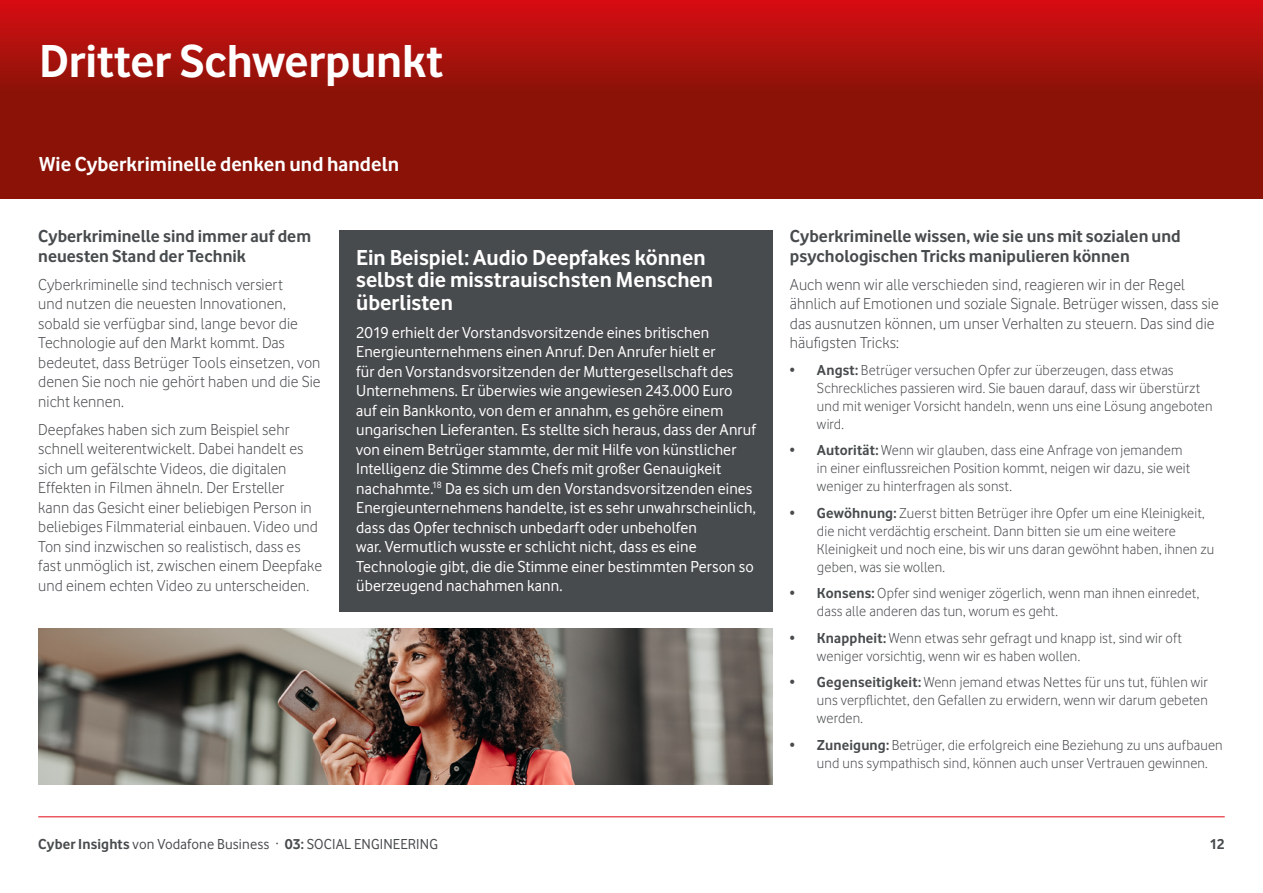
<style>
.page{position:relative;width:1263px;height:893px;background:#fff}
.page>*{position:absolute;margin:0;border:0;box-sizing:border-box;transform-origin:0 0}
.t1{font:700 48px "Vodafone";letter-spacing:-.005em;color:#fff}
.t2{font:700 22.5px/22.5px "Vodafone";color:#fff}
.t3{font:700 21px "Vodafone";color:#fff}
.t4{font:700 18px/19.5px "Vodafone";color:#484b4d}
.t5{font:300 16.5px/19.5px "Vodafone";letter-spacing:.005em;color:#484b4d}
.t6{font:16.5px/19.5px "Vodafone";letter-spacing:.005em;color:#fff}
.t7{font:300 15px/18px "Vodafone";letter-spacing:.01em;color:#484b4d}
.t8{font:15px "Vodafone";letter-spacing:.01em;color:#484b4d}
.t9{font:700 15px "Vodafone";color:#484b4d}
.s1{font-weight:700}
</style>
<div class="page">
<svg style="left:0;top:0;width:1263px;height:199px;background:#9c110a"></svg>
<div style="left:339px;top:230px;width:434px;height:381px;background:#484b4d"></div>
<img style="left:38px;top:628px;width:735px;height:156px">
<hr style="left:38px;top:816px;width:1187px;height:1px;background:#e30613">
<h1 class="t1" style="left:39px;top:32px;width:406px">Dritter Schwerpunkt</h1>
<h3 class="t3" style="left:39px;top:152px;width:361px">Wie Cyberkriminelle denken und handeln</h3>
<p class="t4" style="left:38px;top:226px;width:274px">Cyberkriminelle sind immer auf dem neuesten Stand der Technik</p>
<p class="t5" style="left:38px;top:274px;width:284px">Cyberkriminelle sind technisch versiert<br>und nutzen die neuesten Innovationen, sobald sie verfügbar sind, lange bevor die Technologie auf den Markt kommt. Das bedeutet, dass Betrüger Tools einsetzen, von denen Sie noch nie gehört haben und die Sie nicht kennen.</p>
<p class="t5" style="left:38px;top:419px;width:285px">Deepfakes haben sich zum Beispiel sehr schnell weiterentwickelt. Dabei handelt es sich um gefälschte Videos, die digitalen Effekten in Filmen ähneln. Der Ersteller<br>kann das Gesicht einer beliebigen Person in beliebiges Filmmaterial einbauen. Video und Ton sind inzwischen so realistisch, dass es fast unmöglich ist, zwischen einem Deepfake und einem echten Video zu unterscheiden.</p>
<h2 class="t2" style="left:356px;top:246px;width:359px">Ein Beispiel: Audio Deepfakes können selbst die misstrauischsten Menschen überlisten</h2>
<p class="t6" style="left:356px;top:322px;width:401px">2019 erhielt der Vorstandsvorsitzende eines britischen Energieunternehmens einen Anruf. Den Anrufer hielt er<br>für den Vorstandsvorsitzenden der Muttergesellschaft des Unternehmens. Er überwies wie angewiesen 243.000 Euro auf ein Bankkonto, von dem er annahm, es gehöre einem ungarischen Lieferanten. Es stellte sich heraus, dass der Anruf von einem Betrüger stammte, der mit Hilfe von künstlicher Intelligenz die Stimme des Chefs mit großer Genauigkeit nachahmte.<sup>18</sup> Da es sich um den Vorstandsvorsitzenden eines Energieunternehmens handelte, ist es sehr unwahrscheinlich, dass das Opfer technisch unbedarft oder unbeholfen<br>war. Vermutlich wusste er schlicht nicht, dass es eine Technologie gibt, die die Stimme einer bestimmten Person so überzeugend nachahmen kann.</p>
<p class="t4" style="left:790px;top:226px;width:392px">Cyberkriminelle wissen, wie sie uns mit sozialen und psychologischen Tricks manipulieren können</p>
<p class="t5" style="left:790px;top:274px;width:430px">Auch wenn wir alle verschieden sind, reagieren wir in der Regel ähnlich auf Emotionen und soziale Signale. Betrüger wissen, dass sie das ausnutzen können, um unser Verhalten zu steuern. Das sind die häufigsten Tricks:</p>
<p class="t7" style="left:817px;top:360px;width:397px;text-indent:-27px"><span class="s1">• Angst:</span> Betrüger versuchen Opfer zur überzeugen, dass etwas Schreckliches passieren wird. Sie bauen darauf, dass wir überstürzt und mit weniger Vorsicht handeln, wenn uns eine Lösung angeboten wird.</p>
<p class="t7" style="left:817px;top:441px;width:375px;text-indent:-27px"><span class="s1">• Autorität:</span> Wenn wir glauben, dass eine Anfrage von jemandem in einer einflussreichen Position kommt, neigen wir dazu, sie weit weniger zu hinterfragen als sonst.</p>
<p class="t7" style="left:817px;top:503px;width:399px;text-indent:-27px"><span class="s1">• Gewöhnung:</span> Zuerst bitten Betrüger ihre Opfer um eine Kleinigkeit, die nicht verdächtig erscheint. Dann bitten sie um eine weitere Kleinigkeit und noch eine, bis wir uns daran gewöhnt haben, ihnen zu geben, was sie wollen.</p>
<p class="t7" style="left:817px;top:584px;width:384px;text-indent:-27px"><span class="s1">• Konsens:</span> Opfer sind weniger zögerlich, wenn man ihnen einredet, dass alle anderen das tun, worum es geht.</p>
<p class="t7" style="left:817px;top:628px;width:366px;text-indent:-27px"><span class="s1">• Knappheit:</span> Wenn etwas sehr gefragt und knapp ist, sind wir oft weniger vorsichtig, wenn wir es haben wollen.</p>
<p class="t7" style="left:817px;top:673px;width:392px;text-align:justify;text-indent:-27px"><span class="s1">• Gegenseitigkeit:</span> Wenn jemand etwas Nettes für uns tut, fühlen wir uns verpflichtet, den Gefallen zu erwidern, wenn wir darum gebeten werden.</p>
<p class="t7" style="left:817px;top:735px;width:407px;text-indent:-27px"><span class="s1">• Zuneigung:</span> Betrüger, die erfolgreich eine Beziehung zu uns aufbauen und uns sympathisch sind, können auch unser Vertrauen gewinnen.</p>
<p class="t8" style="left:38px;top:835px;width:401px"><span class="s1">Cyber Insights</span> von Vodafone Business · <span class="s1">03:</span> SOCIAL ENGINEERING</p>
<p class="t9" style="left:1209px;top:835px;width:17px">12</p>
</div>
